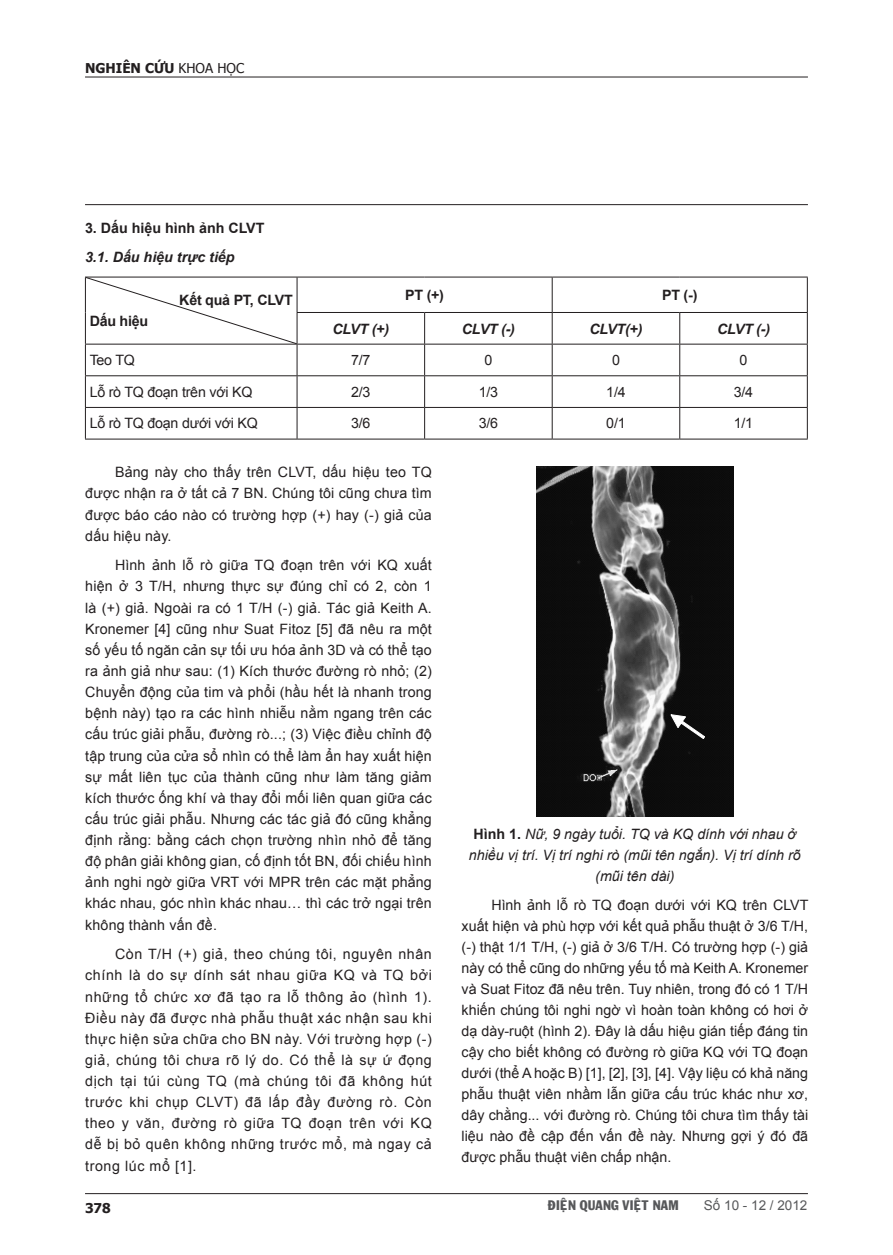
<style>
.page{position:relative;width:893px;height:1255px;background:#fff}
.page>*{position:absolute;margin:0;border:0;box-sizing:border-box;transform-origin:0 0}
.t1{font:14.25px/21.1px "Arial";letter-spacing:.01em;color:#231f20;text-align:justify}
.t2{font:italic 14.25px/21px "Arial";color:#231f20;text-align:center}
.mot_nho{font:700 14.25px "Arial";letter-spacing:-.015em;color:#231f20}
.t3{font:italic 700 14.25px "Arial";letter-spacing:-.015em;color:#231f20}
.t4{font:14.25px "Arial";letter-spacing:-.015em;color:#231f20}
.t5{font:13.5px "VNI Franko";color:#57585a}
.t6{font:13.5px "Arial";color:#57585a}
.t7{font:13.5px "Tahoma";color:#231f20}
.t8{font:700 13.5px "Tahoma";color:#231f20}
.s1{font-weight:700}
.s2{font-weight:700;font-style:normal}
</style>
<div class="page">
<hr style="left:85px;top:1193px;width:723px;height:1px;background:#231f20">
<hr style="left:85px;top:77px;width:723px;height:1px;background:#231f20">
<hr style="left:85px;top:204px;width:723px;height:1px;background:#231f20">
<img style="left:536px;top:467px;width:197px;height:349px">
<svg style="left:670px;top:714px;width:35px;height:25px"></svg>
<hr style="left:85px;top:277px;width:1px;height:35px;background:#231f20">
<hr style="left:297px;top:277px;width:128px;height:1px;background:#231f20">
<hr style="left:297px;top:277px;width:1px;height:35px;background:#231f20">
<hr style="left:425px;top:277px;width:127px;height:1px;background:#231f20">
<hr style="left:552px;top:277px;width:128px;height:1px;background:#231f20">
<hr style="left:552px;top:277px;width:1px;height:35px;background:#231f20">
<hr style="left:680px;top:277px;width:128px;height:1px;background:#231f20">
<hr style="left:807px;top:277px;width:1px;height:35px;background:#231f20">
<hr style="left:85px;top:312px;width:1px;height:32px;background:#231f20">
<hr style="left:297px;top:312px;width:128px;height:1px;background:#231f20">
<hr style="left:297px;top:313px;width:1px;height:31px;background:#231f20">
<hr style="left:425px;top:312px;width:127px;height:1px;background:#231f20">
<hr style="left:424px;top:313px;width:1px;height:31px;background:#231f20">
<hr style="left:552px;top:312px;width:128px;height:1px;background:#231f20">
<hr style="left:552px;top:313px;width:1px;height:31px;background:#231f20">
<hr style="left:680px;top:312px;width:128px;height:1px;background:#231f20">
<hr style="left:679px;top:313px;width:1px;height:31px;background:#231f20">
<hr style="left:807px;top:313px;width:1px;height:31px;background:#231f20">
<hr style="left:85px;top:344px;width:212px;height:1px;background:#231f20">
<hr style="left:85px;top:344px;width:1px;height:31px;background:#231f20">
<hr style="left:297px;top:344px;width:128px;height:1px;background:#231f20">
<hr style="left:297px;top:344px;width:1px;height:31px;background:#231f20">
<hr style="left:425px;top:344px;width:127px;height:1px;background:#231f20">
<hr style="left:424px;top:344px;width:1px;height:31px;background:#231f20">
<hr style="left:552px;top:344px;width:128px;height:1px;background:#231f20">
<hr style="left:552px;top:344px;width:1px;height:31px;background:#231f20">
<hr style="left:680px;top:344px;width:128px;height:1px;background:#231f20">
<hr style="left:679px;top:344px;width:1px;height:31px;background:#231f20">
<hr style="left:807px;top:344px;width:1px;height:31px;background:#231f20">
<hr style="left:85px;top:375px;width:212px;height:1px;background:#231f20">
<hr style="left:85px;top:376px;width:1px;height:31px;background:#231f20">
<hr style="left:297px;top:375px;width:128px;height:1px;background:#231f20">
<hr style="left:297px;top:376px;width:1px;height:31px;background:#231f20">
<hr style="left:425px;top:375px;width:127px;height:1px;background:#231f20">
<hr style="left:424px;top:376px;width:1px;height:31px;background:#231f20">
<hr style="left:552px;top:375px;width:128px;height:1px;background:#231f20">
<hr style="left:552px;top:376px;width:1px;height:31px;background:#231f20">
<hr style="left:680px;top:375px;width:128px;height:1px;background:#231f20">
<hr style="left:679px;top:376px;width:1px;height:31px;background:#231f20">
<hr style="left:807px;top:376px;width:1px;height:31px;background:#231f20">
<hr style="left:85px;top:407px;width:212px;height:1px;background:#231f20">
<hr style="left:85px;top:408px;width:1px;height:30px;background:#231f20">
<hr style="left:297px;top:407px;width:128px;height:1px;background:#231f20">
<hr style="left:297px;top:408px;width:1px;height:30px;background:#231f20">
<hr style="left:425px;top:407px;width:127px;height:1px;background:#231f20">
<hr style="left:424px;top:408px;width:1px;height:30px;background:#231f20">
<hr style="left:552px;top:407px;width:128px;height:1px;background:#231f20">
<hr style="left:552px;top:408px;width:1px;height:30px;background:#231f20">
<hr style="left:680px;top:407px;width:128px;height:1px;background:#231f20">
<hr style="left:679px;top:408px;width:1px;height:30px;background:#231f20">
<hr style="left:807px;top:408px;width:1px;height:30px;background:#231f20">
<hr style="left:85px;top:438px;width:212px;height:1px;background:#231f20">
<hr style="left:297px;top:438px;width:128px;height:1px;background:#231f20">
<hr style="left:425px;top:438px;width:127px;height:1px;background:#231f20">
<hr style="left:552px;top:438px;width:128px;height:1px;background:#231f20">
<hr style="left:680px;top:438px;width:128px;height:1px;background:#231f20">
<svg style="left:86px;top:277px;width:211px;height:67px"></svg>
<p class="t8" style="left:85px;top:59px;width:11px">NGHIÊN</p>
<p class="t7" style="left:145px;top:59px;width:101px"><span class="s1">CỨU</span> KHOA HỌC</p>
<p class="mot_nho" style="left:85px;top:218px;width:181px">3. Dấu hiệu hình ảnh CLVT</p>
<p class="t3" style="left:85px;top:248px;width:151px">3.1. Dấu hiệu trực tiếp</p>
<p class="mot_nho" style="left:179px;top:291px;width:115px">Kết quả PT, CLVT</p>
<p class="mot_nho" style="left:90px;top:312px;width:60px">Dấu hiệu</p>
<p class="mot_nho" style="left:405px;top:285px;width:40px">PT (+)</p>
<p class="mot_nho" style="left:662px;top:285px;width:37px">PT (-)</p>
<p class="t3" style="left:333px;top:319px;width:58px">CLVT (+)</p>
<p class="t3" style="left:462px;top:319px;width:55px">CLVT (-)</p>
<p class="t3" style="left:590px;top:319px;width:54px">CLVT(+)</p>
<p class="t3" style="left:717px;top:319px;width:55px">CLVT (-)</p>
<p class="t1" style="left:90px;top:350px;width:47px">Teo TQ</p>
<p class="t1" style="left:351px;top:350px;width:21px">7/7</p>
<p class="t1" style="left:484px;top:350px;width:9px">0</p>
<p class="t1" style="left:612px;top:350px;width:9px">0</p>
<p class="t1" style="left:740px;top:350px;width:9px">0</p>
<p class="t4" style="left:90px;top:382px;width:164px">Lỗ rò TQ đoạn trên với KQ</p>
<p class="t1" style="left:351px;top:381px;width:21px">2/3</p>
<p class="t1" style="left:479px;top:381px;width:21px">1/3</p>
<p class="t1" style="left:606px;top:381px;width:21px">1/4</p>
<p class="t1" style="left:734px;top:381px;width:21px">3/4</p>
<p class="t4" style="left:90px;top:414px;width:170px">Lỗ rò TQ đoạn dưới với KQ</p>
<p class="t1" style="left:351px;top:413px;width:21px">3/6</p>
<p class="t1" style="left:479px;top:413px;width:21px">3/6</p>
<p class="t1" style="left:606px;top:413px;width:21px">0/1</p>
<p class="t1" style="left:734px;top:413px;width:21px">1/1</p>
<p class="t1" style="left:85px;top:462px;width:348px;text-indent:30px">Bảng này cho thấy trên CLVT, dấu hiệu teo TQ được nhận ra ở tất cả 7 BN. Chúng tôi cũng chưa tìm được báo cáo nào có trường hợp (+) hay (-) giả của dấu hiệu này.</p>
<p class="t1" style="left:85px;top:555px;width:348px;text-indent:30px">Hình ảnh lỗ rò giữa TQ đoạn trên với KQ xuất hiện ở 3 T/H, nhưng thực sự đúng chỉ có 2, còn 1 là (+) giả. Ngoài ra có 1 T/H (-) giả. Tác giả Keith A.<br>Kronemer [4] cũng như Suat Fitoz [5] đã nêu ra một số yếu tố ngăn cản sự tối ưu hóa ảnh 3D và có thể tạo ra ảnh giả như sau: (1) Kích thước đường rò nhỏ; (2)<br>Chuyển động của tim và phổi (hầu hết là nhanh trong bệnh này) tạo ra các hình nhiễu nằm ngang trên các cấu trúc giải phẫu, đường rò...; (3) Việc điều chỉnh độ tập trung của cửa sổ nhìn có thể làm ẩn hay xuất hiện sự mất liên tục của thành cũng như làm tăng giảm kích thước ống khí và thay đổi mối liên quan giữa các cấu trúc giải phẫu. Nhưng các tác giả đó cũng khẳng định rằng: bằng cách chọn trường nhìn nhỏ để tăng độ phân giải không gian, cố định tốt BN, đối chiếu hình ảnh nghi ngờ giữa VRT với MPR trên các mặt phẳng khác nhau, góc nhìn khác nhau… thì các trở ngại trên không thành vấn đề.</p>
<p class="t1" style="left:85px;top:943px;width:348px;text-indent:30px">Còn T/H (+) giả, theo chúng tôi, nguyên nhân chính là do sự dính sát nhau giữa KQ và TQ bởi những tổ chức xơ đã tạo ra lỗ thông ảo (hình 1).<br>Điều này đã được nhà phẫu thuật xác nhận sau khi thực hiện sửa chữa cho BN này. Với trường hợp (-) giả, chúng tôi chưa rõ lý do. Có thể là sự ứ đọng dịch tại túi cùng TQ (mà chúng tôi đã không hút trước khi chụp CLVT) đã lấp đầy đường rò. Còn theo y văn, đường rò giữa TQ đoạn trên với KQ dễ bị bỏ quên không những trước mổ, mà ngay cả trong lúc mổ [1].</p>
<p class="t2" style="left:469px;top:823px;width:333px"><span class="s2">Hình 1.</span> Nữ, 9 ngày tuổi. TQ và KQ dính với nhau ở nhiều vị trí. Vị trí nghi rò (mũi tên ngắn). Vị trí dính rõ (mũi tên dài)</p>
<p class="t1" style="left:462px;top:895px;width:348px;text-indent:30px">Hình ảnh lỗ rò TQ đoạn dưới với KQ trên CLVT xuất hiện và phù hợp với kết quả phẫu thuật ở 3/6 T/H, (-) thật 1/1 T/H, (-) giả ở 3/6 T/H. Có trường hợp (-) giả này có thể cũng do những yếu tố mà Keith A. Kronemer và Suat Fitoz đã nêu trên. Tuy nhiên, trong đó có 1 T/H khiến chúng tôi nghi ngờ vì hoàn toàn không có hơi ở dạ dày-ruột (hình 2). Đây là dấu hiệu gián tiếp đáng tin cậy cho biết không có đường rò giữa KQ với TQ đoạn dưới (thể A hoặc B) [1], [2], [3], [4]. Vậy liệu có khả năng phẫu thuật viên nhầm lẫn giữa cấu trúc khác như xơ, dây chằng... với đường rò. Chúng tôi chưa tìm thấy tài liệu nào đề cập đến vấn đề này. Nhưng gợi ý đó đã được phẫu thuật viên chấp nhận.</p>
<p class="t8" style="left:85px;top:1198px;width:27px">378</p>
<p class="t5" style="left:548px;top:1194px;width:132px">ÑIEÄN QUANG VIEÄT NAM</p>
<p class="t6" style="left:704px;top:1196px;width:105px">Số 10 - 12 / 2012</p>
</div>
